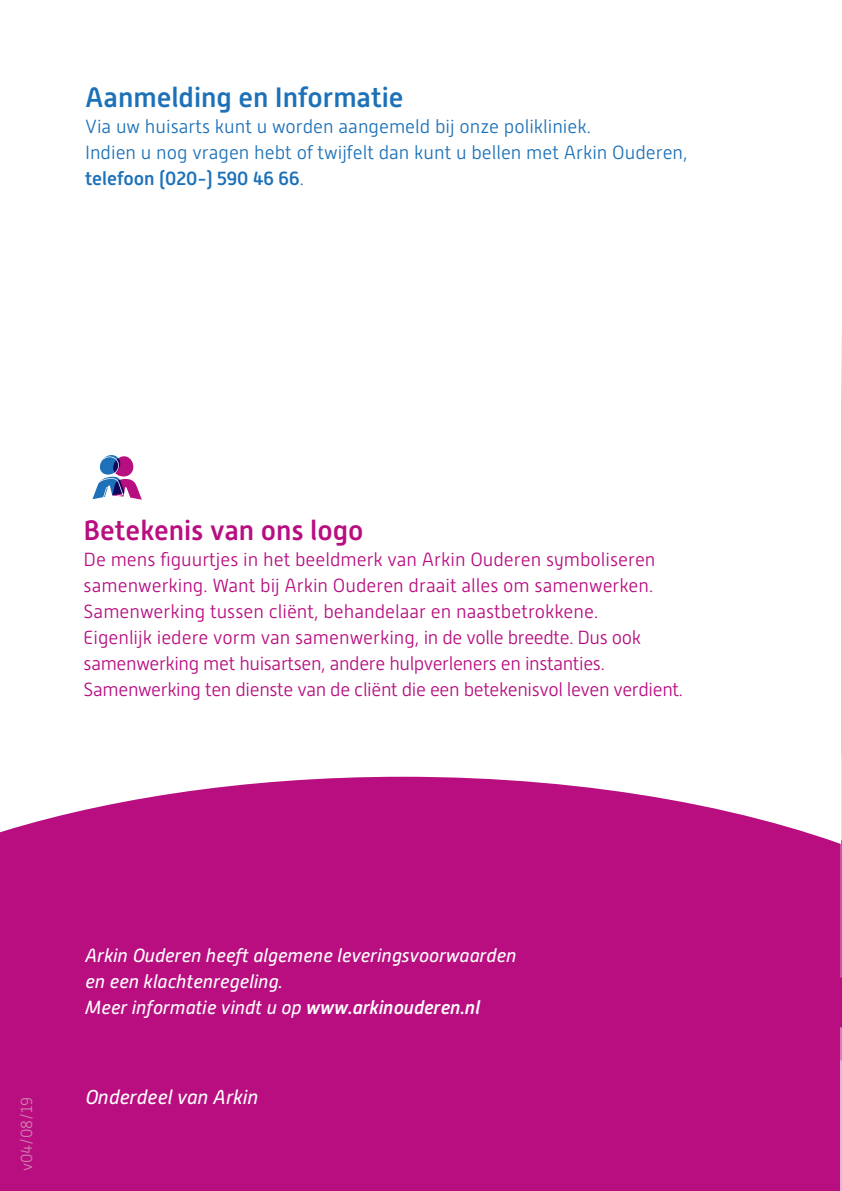
<style>
.page{position:relative;width:842px;height:1191px;background:#fff}
.page>*{position:absolute;margin:0;border:0;box-sizing:border-box;transform-origin:0 0}
.t1{font:500 28px "Alwyn New";color:#1d71b8}
.t2{font:500 28px "Alwyn New";color:#b80e80}
.t3{font:italic 20px "Alwyn New";color:#fff}
.t4{font:300 19px/26px "Alwyn New";color:#b80e80}
.t5{font:300 19px/26px "Alwyn New";color:#1d71b8}
.t6{font:italic 19px/26px "Alwyn New";color:#fff}
.t7{font:300 16px "Alwyn New";color:#d181b5}
.s1{font-weight:500}
</style>
<div class="page">
<div style="left:0;top:776px;width:696px;height:415px;background:#b80e80"></div>
<div style="left:696px;top:804px;width:145px;height:387px;background:#b80e80"></div>
<svg style="left:92px;top:455px;width:50px;height:45px"></svg>
<h1 class="t1" style="left:85px;top:81px;width:320px">Aanmelding en Informatie</h1>
<p class="t5" style="left:85px;top:113px;width:604px">Via uw huisarts kunt u worden aangemeld bij onze polikliniek.<br>Indien u nog vragen hebt of twijfelt dan kunt u bellen met Arkin Ouderen, <span class="s1">telefoon (020-) 590 46 66</span>.</p>
<h1 class="t2" style="left:84px;top:515px;width:281px">Betekenis van ons logo</h1>
<p class="t4" style="left:84px;top:547px;width:601px">De mens figuurtjes in het beeldmerk van Arkin Ouderen symboliseren samenwerking. Want bij Arkin Ouderen draait alles om samenwerken.<br>Samenwerking tussen cliënt, behandelaar en naastbetrokkene.<br>Eigenlijk iedere vorm van samenwerking, in de volle breedte. Dus ook samenwerking met huisartsen, andere hulpverleners en instanties.<br>Samenwerking ten dienste van de cliënt die een betekenisvol leven verdient.</p>
<p class="t7" style="left:18px;top:1171px;width:76px;rotate:-90deg">v04/08/19</p>
<p class="t6" style="left:85px;top:942px;width:433px">Arkin Ouderen heeft algemene leveringsvoorwaarden en een klachtenregeling.<br>Meer informatie vindt u op <span class="s1">www.arkinouderen.nl</span></p>
<p class="t3" style="left:85px;top:1085px;width:175px">Onderdeel van Arkin</p>
</div>
